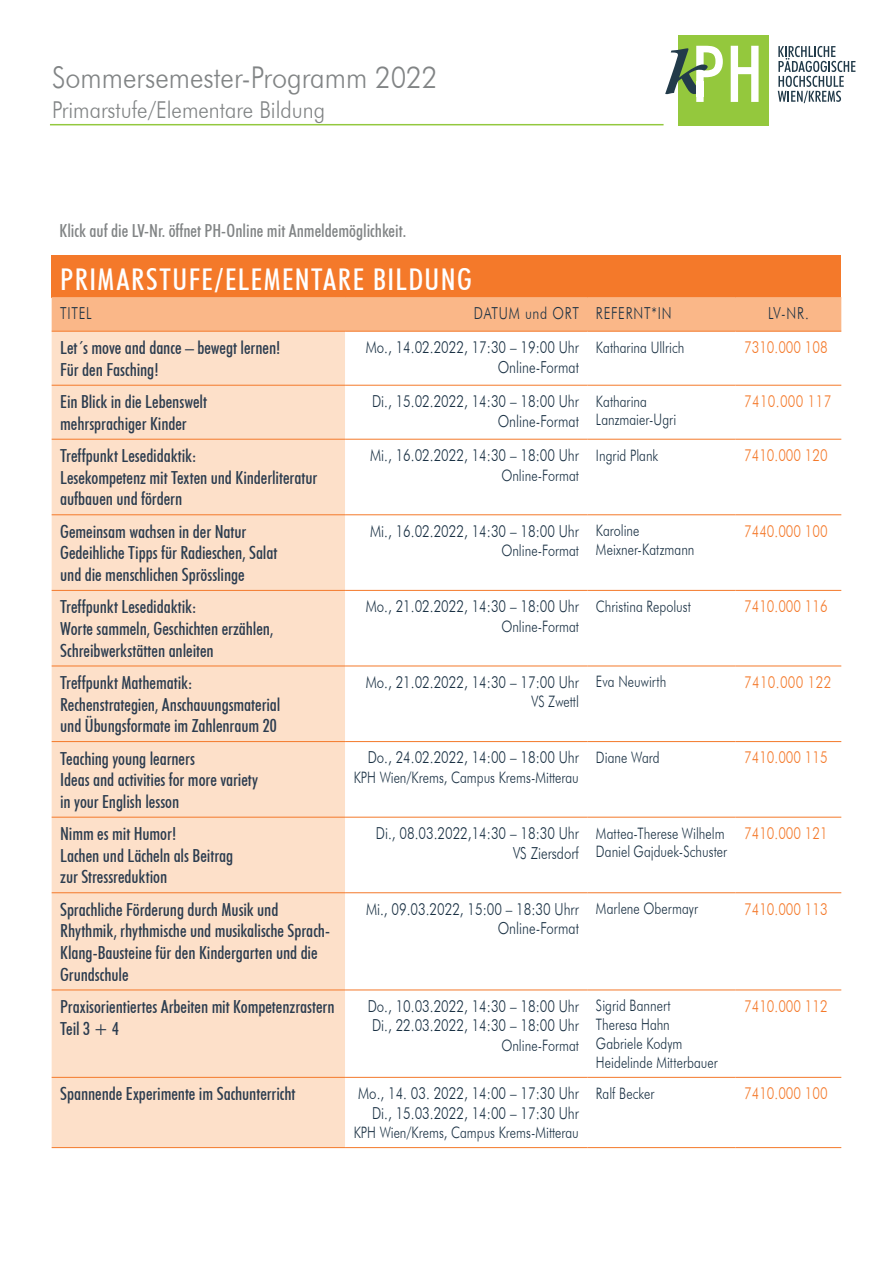
<style>
.page{position:relative;width:893px;height:1263px;background:#fff}
.page>*{position:absolute;margin:0;border:0;box-sizing:border-box;transform-origin:0 0}
.t1{font:500 condensed 30px "Futura BT";letter-spacing:.05em;color:#fff}
.t2{font:300 30px "Futura BT";color:#818485;scale:.9 1}
.t3{font:300 23.25px "Futura BT";color:#818485;scale:.9 1}
.t4{font:500 condensed 18px/21.6px "Futura BT";letter-spacing:-.005em;color:#2b3c4f}
.t5{font:500 condensed 18px "Futura BT";color:#818485}
.t6{font:300 16.5px/19.5px "Futura BT";color:#193043;text-align:right;scale:.8 1}
.t7{font:300 16.5px "Futura BT";color:#f4792a;scale:.8 1}
.t8{font:300 16.5px "Futura BT";letter-spacing:.025em;color:#f4792a;scale:.8 1}
.t9{font:300 16.5px "Futura BT";letter-spacing:.055em;color:#193043;scale:.8 1}
.t10{font:300 15.75px/18.9px "Futura BT";color:#193043;scale:.8 1}
</style>
<div class="page">
<div style="left:52px;top:255px;width:789px;height:43px;background:#f4792a"></div>
<div style="left:52px;top:298px;width:789px;height:33px;background:#fab788"></div>
<div style="left:52px;top:332px;width:293px;height:815px;background:#fde0c9"></div>
<svg style="left:345px;top:384px;width:496px;height:693px"></svg>
<hr style="left:52px;top:297px;width:293px;height:1px;background:#fab788">
<hr style="left:345px;top:297px;width:242px;height:1px;background:#fab788">
<hr style="left:587px;top:297px;width:149px;height:1px;background:#fab788">
<hr style="left:736px;top:297px;width:105px;height:1px;background:#fab788">
<hr style="left:52px;top:331px;width:293px;height:1px;background:#f4792a">
<hr style="left:345px;top:331px;width:242px;height:1px;background:#f4792a">
<hr style="left:587px;top:331px;width:149px;height:1px;background:#f4792a">
<hr style="left:736px;top:331px;width:105px;height:1px;background:#f4792a">
<hr style="left:52px;top:385px;width:293px;height:1px;background:#f4792a">
<hr style="left:345px;top:385px;width:242px;height:1px;background:#f4792a">
<hr style="left:587px;top:385px;width:149px;height:1px;background:#f4792a">
<hr style="left:736px;top:385px;width:105px;height:1px;background:#f4792a">
<hr style="left:52px;top:439px;width:293px;height:1px;background:#f4792a">
<hr style="left:345px;top:439px;width:242px;height:1px;background:#f4792a">
<hr style="left:587px;top:439px;width:149px;height:1px;background:#f4792a">
<hr style="left:736px;top:439px;width:105px;height:1px;background:#f4792a">
<hr style="left:52px;top:514px;width:293px;height:1px;background:#f4792a">
<hr style="left:345px;top:514px;width:242px;height:1px;background:#f4792a">
<hr style="left:587px;top:514px;width:149px;height:1px;background:#f4792a">
<hr style="left:736px;top:514px;width:105px;height:1px;background:#f4792a">
<hr style="left:52px;top:590px;width:293px;height:1px;background:#f4792a">
<hr style="left:345px;top:590px;width:242px;height:1px;background:#f4792a">
<hr style="left:587px;top:590px;width:149px;height:1px;background:#f4792a">
<hr style="left:736px;top:590px;width:105px;height:1px;background:#f4792a">
<hr style="left:52px;top:666px;width:293px;height:1px;background:#f4792a">
<hr style="left:345px;top:666px;width:242px;height:1px;background:#f4792a">
<hr style="left:587px;top:666px;width:149px;height:1px;background:#f4792a">
<hr style="left:736px;top:666px;width:105px;height:1px;background:#f4792a">
<hr style="left:52px;top:741px;width:293px;height:1px;background:#f4792a">
<hr style="left:345px;top:741px;width:242px;height:1px;background:#f4792a">
<hr style="left:587px;top:741px;width:149px;height:1px;background:#f4792a">
<hr style="left:736px;top:741px;width:105px;height:1px;background:#f4792a">
<hr style="left:52px;top:817px;width:293px;height:1px;background:#f4792a">
<hr style="left:345px;top:817px;width:242px;height:1px;background:#f4792a">
<hr style="left:587px;top:817px;width:149px;height:1px;background:#f4792a">
<hr style="left:736px;top:817px;width:105px;height:1px;background:#f4792a">
<hr style="left:52px;top:892px;width:293px;height:1px;background:#f4792a">
<hr style="left:345px;top:892px;width:242px;height:1px;background:#f4792a">
<hr style="left:587px;top:892px;width:149px;height:1px;background:#f4792a">
<hr style="left:736px;top:892px;width:105px;height:1px;background:#f4792a">
<hr style="left:52px;top:990px;width:293px;height:1px;background:#f4792a">
<hr style="left:345px;top:990px;width:242px;height:1px;background:#f4792a">
<hr style="left:587px;top:990px;width:149px;height:1px;background:#f4792a">
<hr style="left:736px;top:990px;width:105px;height:1px;background:#f4792a">
<hr style="left:52px;top:1077px;width:293px;height:1px;background:#f4792a">
<hr style="left:345px;top:1077px;width:242px;height:1px;background:#f4792a">
<hr style="left:587px;top:1077px;width:149px;height:1px;background:#f4792a">
<hr style="left:736px;top:1077px;width:105px;height:1px;background:#f4792a">
<hr style="left:52px;top:1147px;width:293px;height:1px;background:#f4792a">
<hr style="left:345px;top:1147px;width:242px;height:1px;background:#f4792a">
<hr style="left:587px;top:1147px;width:149px;height:1px;background:#f4792a">
<hr style="left:736px;top:1147px;width:105px;height:1px;background:#f4792a">
<div style="left:678px;top:36px;width:90px;height:90px;background:#94c83d"></div>
<svg style="left:731px;top:46px;width:28px;height:56px"></svg>
<svg style="left:665px;top:46px;width:58px;height:56px"></svg>
<svg style="left:778px;top:46px;width:77px;height:57px"></svg>
<div style="left:696px;top:81px;width:8px;height:16px;background:#fff"></div>
<hr style="left:50px;top:124px;width:614px;height:1px;background:#93c83e">
<h1 class="t2" style="left:52px;top:59px;width:430px">Sommersemester-Programm 2022</h1>
<p class="t3" style="left:52px;top:95px;width:305px">Primarstufe/Elementare Bildung</p>
<p class="t5" style="left:60px;top:220px;width:348px">Klick auf die LV-Nr. öffnet PH-Online mit Anmeldemöglichkeit.</p>
<h1 class="t1" style="left:60px;top:261px;width:413px">PRIMARSTUFE/ELEMENTARE BILDUNG</h1>
<p class="t6" style="left:60px;top:303px;width:41px">TITEL</p>
<p class="t9" style="left:474px;top:303px;width:249px">DATUM und ORT REFERNT*IN</p>
<p class="t6" style="left:768px;top:303px;width:52px">LV-NR.</p>
<p class="t4" style="left:60px;top:337px;width:222px">Let´s move and dance – bewegt lernen!<br>Für den Fasching!</p>
<p class="t6" style="left:366px;top:337px;width:268px">Mo., 14.02.2022, 17:30 – 19:00 Uhr<br>Online-Format</p>
<p class="t10" style="left:596px;top:337px;width:112px">Katharina Ullrich</p>
<p class="t7" style="left:744px;top:337px;width:106px">7310.000 108</p>
<p class="t4" style="left:60px;top:391px;width:148px">Ein Blick in die Lebenswelt mehrsprachiger Kinder</p>
<p class="t6" style="left:372px;top:391px;width:260px">Di., 15.02.2022, 14:30 – 18:00 Uhr<br>Online-Format</p>
<p class="t10" style="left:596px;top:391px;width:102px">Katharina<br>Lanzmaier-Ugri</p>
<p class="t8" style="left:744px;top:391px;width:111px">7410.000 117</p>
<p class="t4" style="left:60px;top:445px;width:259px">Treffpunkt Lesedidaktik:<br>Lesekompetenz mit Texten und Kinderliteratur aufbauen und fördern</p>
<p class="t6" style="left:370px;top:445px;width:262px">Mi., 16.02.2022, 14:30 – 18:00 Uhr</p>
<p class="t10" style="left:596px;top:445px;width:79px">Ingrid Plank</p>
<p class="t7" style="left:744px;top:445px;width:106px">7410.000 120</p>
<p class="t10" style="left:501px;top:465px;width:98px">Online-Format</p>
<p class="t4" style="left:60px;top:520px;width:219px">Gemeinsam wachsen in der Natur<br>Gedeihliche Tipps für Radieschen, Salat und die menschlichen Sprösslinge</p>
<p class="t6" style="left:370px;top:521px;width:262px">Mi., 16.02.2022, 14:30 – 18:00 Uhr</p>
<p class="t10" style="left:501px;top:541px;width:98px">Online-Format</p>
<p class="t4" style="left:60px;top:596px;width:215px">Treffpunkt Lesedidaktik:<br>Worte sammeln, Geschichten erzählen,<br>Schreibwerkstätten anleiten</p>
<p class="t6" style="left:366px;top:596px;width:268px">Mo., 21.02.2022, 14:30 – 18:00 Uhr</p>
<p class="t10" style="left:501px;top:617px;width:98px">Online-Format</p>
<p class="t4" style="left:60px;top:672px;width:222px">Treffpunkt Mathematik:<br>Rechenstrategien, Anschauungsmaterial und Übungsformate im Zahlenraum 20</p>
<p class="t6" style="left:366px;top:672px;width:268px">Mo., 21.02.2022, 14:30 – 17:00 Uhr</p>
<p class="t10" style="left:531px;top:692px;width:61px">VS Zwettl</p>
<p class="t4" style="left:60px;top:747px;width:199px">Teaching young learners<br>Ideas and activities for more variety in your English lesson</p>
<p class="t6" style="left:368px;top:748px;width:266px">Do., 24.02.2022, 14:00 – 18:00 Uhr</p>
<p class="t10" style="left:354px;top:768px;width:283px">KPH Wien/Krems, Campus Krems-Mitterau</p>
<p class="t10" style="left:596px;top:521px;width:125px">Karoline<br>Meixner-Katzmann</p>
<p class="t7" style="left:744px;top:521px;width:106px">7440.000 100</p>
<p class="t10" style="left:596px;top:596px;width:120px">Christina Repolust</p>
<p class="t7" style="left:744px;top:596px;width:106px">7410.000 116</p>
<p class="t10" style="left:596px;top:672px;width:89px">Eva Neuwirth</p>
<p class="t8" style="left:744px;top:672px;width:111px">7410.000 122</p>
<p class="t10" style="left:596px;top:748px;width:81px">Diane Ward</p>
<p class="t7" style="left:744px;top:747px;width:106px">7410.000 115</p>
<p class="t4" style="left:60px;top:823px;width:175px">Nimm es mit Humor!<br>Lachen und Lächeln als Beitrag zur Stressreduktion</p>
<p class="t6" style="left:376px;top:823px;width:255px">Di., 08.03.2022,14:30 – 18:30 Uhr<br>VS Ziersdorf</p>
<p class="t10" style="left:596px;top:823px;width:165px">Mattea-Therese Wilhelm<br>Daniel Gajduek-Schuster</p>
<p class="t7" style="left:744px;top:823px;width:106px">7410.000 121</p>
<p class="t4" style="left:60px;top:898px;width:271px">Sprachliche Förderung durch Musik und Rhythmik, rhythmische und musikalische Sprach-Klang-Bausteine für den Kindergarten und die Grundschule</p>
<p class="t6" style="left:366px;top:899px;width:268px">Mi., 09.03.2022, 15:00 – 18:30 Uhrr<br>Online-Format</p>
<p class="t10" style="left:596px;top:899px;width:129px">Marlene Obermayr</p>
<p class="t7" style="left:744px;top:899px;width:106px">7410.000 113</p>
<p class="t4" style="left:60px;top:996px;width:276px">Praxisorientiertes Arbeiten mit Kompetenzrastern<br>Teil 3 + 4</p>
<p class="t6" style="left:368px;top:996px;width:266px;text-align:left">Do., 10.03.2022, 14:30 – 18:00 Uhr<br>Di., 22.03.2022, 14:30 – 18:00 Uhr</p>
<p class="t10" style="left:501px;top:1036px;width:98px">Online-Format</p>
<p class="t10" style="left:596px;top:996px;width:154px">Sigrid Bannert<br>Theresa Hahn<br>Gabriele Kodym<br>Heidelinde Mitterbauer</p>
<p class="t7" style="left:744px;top:996px;width:106px">7410.000 112</p>
<p class="t4" style="left:60px;top:1083px;width:237px">Spannende Experimente im Sachunterricht</p>
<p class="t6" style="left:358px;top:1083px;width:277px">Mo., 14. 03. 2022, 14:00 – 17:30 Uhr<br>Di., 15.03.2022, 14:00 – 17:30 Uhr</p>
<p class="t10" style="left:354px;top:1123px;width:283px">KPH Wien/Krems, Campus Krems-Mitterau</p>
<p class="t10" style="left:596px;top:1083px;width:74px">Ralf Becker</p>
<p class="t7" style="left:744px;top:1083px;width:106px">7410.000 100</p>
</div>
